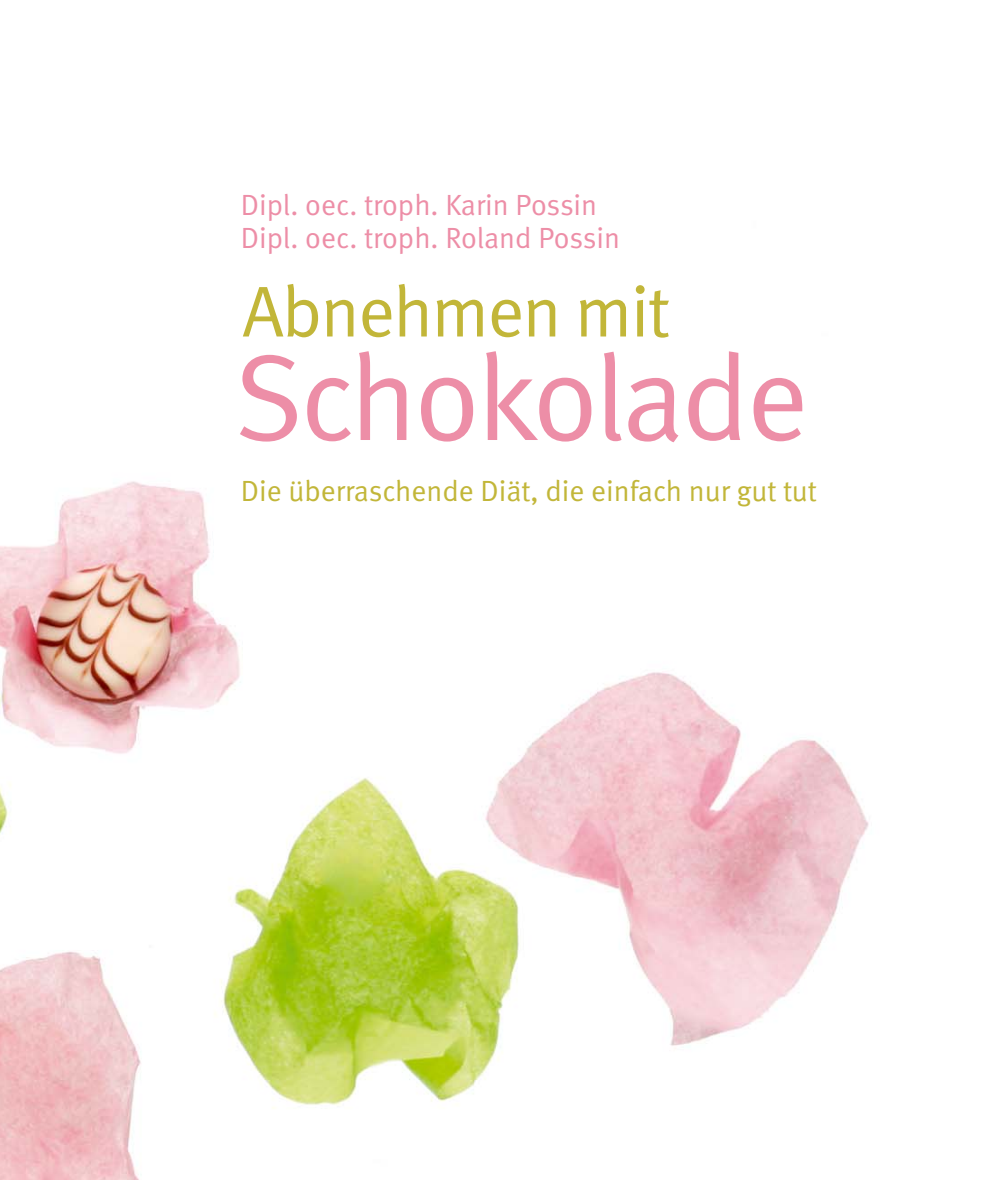
<style>
.page{position:relative;width:989px;height:1180px;background:#fff}
.page>*{position:absolute;margin:0;border:0;box-sizing:border-box;transform-origin:0 0}
.t1{font:121.5px "Meta Normal";letter-spacing:-.03em;color:#ed8ea7}
.t2{font:72px "Meta Normal";letter-spacing:-.025em;color:#c2b639}
.t3{font:29.25px/33.8px "Meta Normal";color:#ed8ea7}
.t4{font:29.25px "Meta Normal";color:#c2b639}
</style>
<div class="page">
<img style="left:0;top:481px;width:869px;height:699px">
<p class="t3" style="left:241px;top:191px;width:381px">Dipl. oec. troph. Karin Possin<br>Dipl. oec. troph. Roland Possin</p>
<h2 class="t2" style="left:242px;top:285px;width:429px">Abnehmen mit</h2>
<h1 class="t1" style="left:234px;top:353px;width:576px">Schokolade</h1>
<p class="t4" style="left:241px;top:480px;width:577px">Die überraschende Diät, die einfach nur gut tut</p>
</div>
